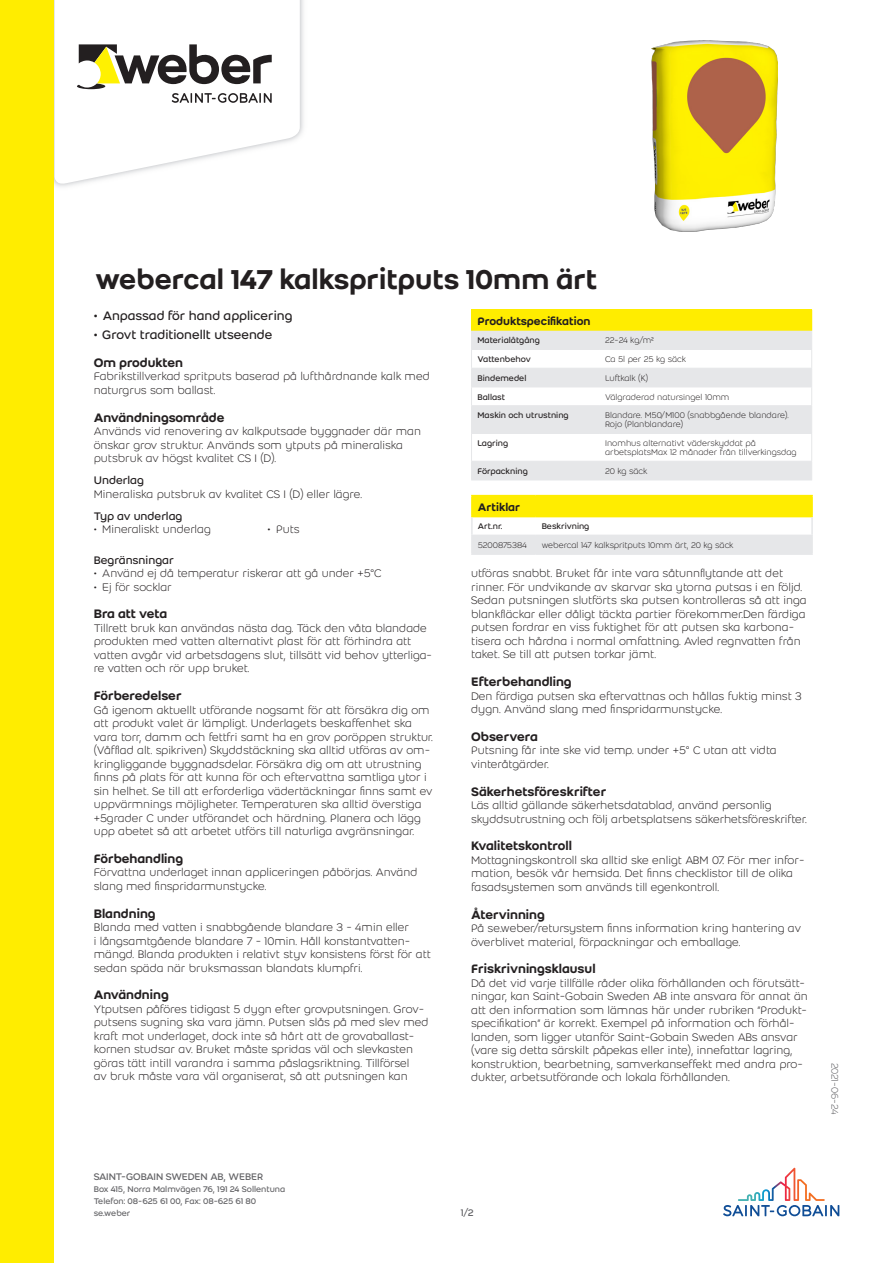
<style>
.page{position:relative;width:893px;height:1263px;background:#fff}
.page>*{position:absolute;margin:0;border:0;box-sizing:border-box;transform-origin:0 0}
.Product_name{font:500 30px "Weber";color:#231f20}
.Second_header{font:500 13.5px "Weber";color:#231f20}
.t1{font:13.5px "Weber";color:#231f20}
.Second_header-2{font:500 13.5px "Weber";letter-spacing:-.02em;color:#231f20}
.Body_text{font:300 12px/13.5px "Weber";color:#231f20}
.Second_sub-header{font:12px "Weber";color:#231f20}
.header_1{font:500 12px "Weber";color:#231f20}
.column_header_1_colu{font:500 12px "Weber";color:#231f20}
.t2{font:10.5px "Weber";letter-spacing:-.01em;color:#636366}
.Last_modification_da{font:300 10.5px "Weber";letter-spacing:-.02em;color:#636366}
.column_2{font:300 9px/9px "Weber";color:#231f20}
.t3{font:9px/12px "Weber";letter-spacing:-.005em;color:#636366}
.column_1{font:9px "Weber";color:#231f20}
.column_header_2_colu{font:9px "Weber";color:#231f20}
.column_1-2{font:300 9px "Weber";color:#231f20}
</style>
<div class="page">
<img style="left:54px;top:0;width:250px;height:187px">
<svg style="left:55px;top:0;width:245px;height:186px"></svg>
<svg style="left:77px;top:44px;width:195px;height:59px"></svg>
<div style="left:0;top:0;width:54px;height:1263px;background:#ffed00"></div>
<svg style="left:723px;top:1168px;width:116px;height:48px"></svg>
<div style="left:471px;top:310px;width:341px;height:21px;background:#ffed00"></div>
<svg style="left:472px;top:331px;width:339px;height:149px;fill:#e6e7e9"></svg>
<hr style="left:471px;top:349px;width:128px;height:1px;background:#e6e7e9">
<hr style="left:599px;top:349px;width:213px;height:1px;background:#e6e7e9">
<hr style="left:471px;top:368px;width:128px;height:1px;background:#e6e7e9">
<hr style="left:599px;top:368px;width:213px;height:1px;background:#e6e7e9">
<hr style="left:471px;top:387px;width:128px;height:1px;background:#e6e7e9">
<hr style="left:599px;top:387px;width:213px;height:1px;background:#e6e7e9">
<hr style="left:471px;top:405px;width:128px;height:1px;background:#e6e7e9">
<hr style="left:599px;top:405px;width:213px;height:1px;background:#e6e7e9">
<hr style="left:471px;top:433px;width:128px;height:1px;background:#e6e7e9">
<hr style="left:599px;top:433px;width:213px;height:1px;background:#e6e7e9">
<hr style="left:471px;top:461px;width:128px;height:1px;background:#e6e7e9">
<svg style="left:471px;top:330px;width:1px;height:150px"></svg>
<hr style="left:471px;top:480px;width:128px;height:1px;background:#e6e7e9">
<hr style="left:599px;top:461px;width:213px;height:1px;background:#e6e7e9">
<svg style="left:811px;top:330px;width:1px;height:150px"></svg>
<hr style="left:599px;top:480px;width:213px;height:1px;background:#e6e7e9">
<hr style="left:471px;top:495px;width:65px;height:1px;background:#ffed00">
<hr style="left:536px;top:495px;width:277px;height:1px;background:#ffed00">
<svg style="left:471px;top:496px;width:342px;height:57px"></svg>
<hr style="left:471px;top:553px;width:65px;height:2px;background:#e6e7e9">
<hr style="left:536px;top:553px;width:277px;height:2px;background:#e6e7e9">
<img style="left:652px;top:40px;width:125px;height:192px">
<p class="Product_name" style="left:95px;top:257px;width:504px">webercal 147 kalkspritputs 10mm ärt</p>
<p class="t1" style="left:94px;top:306px;width:200px">• Anpassad för hand applicering</p>
<p class="t1" style="left:94px;top:325px;width:180px">• Grovt traditionellt utseende</p>
<p class="Second_header" style="left:94px;top:353px;width:91px">Om produkten</p>
<p class="Body_text" style="left:94px;top:369px;width:337px">Fabrikstillverkad spritputs baserad på lufthårdnande kalk med naturgrus som ballast.</p>
<p class="Second_header" style="left:94px;top:407px;width:132px">Användningsområde</p>
<p class="Body_text" style="left:94px;top:424px;width:329px">Används vid renovering av kalkputsade byggnader där man önskar grov struktur. Används som ytputs på mineraliska putsbruk av högst kvalitet CS I (D).</p>
<p class="Second_sub-header" style="left:94px;top:472px;width:52px">Underlag</p>
<p class="Body_text" style="left:94px;top:487px;width:270px">Mineraliska putsbruk av kvalitet CS I (D) eller lägre.</p>
<p class="Second_sub-header" style="left:94px;top:507px;width:90px">Typ av underlag</p>
<p class="Body_text" style="left:94px;top:522px;width:119px">• Mineraliskt underlag</p>
<p class="Body_text" style="left:268px;top:522px;width:34px">• Puts</p>
<p class="Second_sub-header" style="left:94px;top:551px;width:82px">Begränsningar</p>
<p class="Body_text" style="left:94px;top:566px;width:289px">• Använd ej då temperatur riskerar att gå under +5°C</p>
<p class="Body_text" style="left:94px;top:580px;width:80px">• Ej för socklar</p>
<p class="Second_header-2" style="left:94px;top:604px;width:75px">Bra att veta</p>
<p class="Body_text" style="left:94px;top:621px;width:340px">Tillrett bruk kan användas nästa dag. Täck den våta blandade produkten med vatten alternativt plast för att förhindra att vatten avgår vid arbetsdagens slut, tillsätt vid behov ytterliga&shy;re vatten och rör upp bruket.</p>
<p class="Second_header" style="left:94px;top:686px;width:89px">Förberedelser</p>
<p class="Body_text" style="left:94px;top:703px;width:341px">Gå igenom aktuellt utförande nogsamt för att försäkra dig om att produkt valet är lämpligt. Underlagets beskaffenhet ska vara torr, damm och fettfri samt ha en grov poröppen struktur. (Våfflad alt. spikriven) Skyddstäckning ska alltid utföras av om&shy;kringliggande byggnadsdelar. Försäkra dig om att utrustning finns på plats för att kunna för och eftervattna samtliga ytor i sin helhet. Se till att erforderliga vädertäckningar finns samt ev uppvärmnings möjligheter. Temperaturen ska alltid överstiga +5grader C under utförandet och härdning. Planera och lägg upp abetet så att arbetet utförs till naturliga avgränsningar.</p>
<p class="Second_header" style="left:94px;top:849px;width:91px">Förbehandling</p>
<p class="Body_text" style="left:94px;top:865px;width:325px">Förvattna underlaget innan appliceringen påbörjas. Använd slang med finspridarmunstycke.</p>
<p class="Second_header" style="left:94px;top:903px;width:64px">Blandning</p>
<p class="Body_text" style="left:94px;top:920px;width:339px">Blanda med vatten i snabbgående blandare 3 - 4min eller<br>i långsamtgående blandare 7 - 10min. Håll konstantvatten&shy;mängd. Blanda produkten i relativt styv konsistens först för att sedan späda när bruksmassan blandats klumpfri.</p>
<p class="Second_header" style="left:94px;top:985px;width:77px">Användning</p>
<p class="Body_text" style="left:94px;top:1002px;width:336px">Ytputsen påföres tidigast 5 dygn efter grovputsningen. Grov&shy;putsens sugning ska vara jämn. Putsen slås på med slev med kraft mot underlaget, dock inte så hårt att de grovaballast&shy;kornen studsar av. Bruket måste spridas väl och slevkasten göras tätt intill varandra i samma påslagsriktning. Tillförsel<br>av bruk måste vara väl organiserat, så att putsningen kan</p>
<p class="header_1" style="left:477px;top:312px;width:114px">Produktspecifikation</p>
<p class="column_1" style="left:477px;top:334px;width:64px">Materialåtgång</p>
<p class="column_2" style="left:605px;top:336px;width:50px">22-24 kg/m²</p>
<p class="column_1" style="left:477px;top:353px;width:55px">Vattenbehov</p>
<p class="column_2" style="left:605px;top:355px;width:82px">Ca 5l per 25 kg säck</p>
<p class="column_1" style="left:477px;top:372px;width:50px">Bindemedel</p>
<p class="column_2" style="left:605px;top:373px;width:45px">Luftkalk (K)</p>
<p class="column_1" style="left:477px;top:390px;width:29px">Ballast</p>
<p class="column_2" style="left:605px;top:392px;width:126px">Välgraderad natursingel 10mm</p>
<p class="column_1" style="left:477px;top:409px;width:93px">Maskin och utrustning</p>
<p class="column_2" style="left:605px;top:411px;width:185px">Blandare. M50/M100 (snabbgående blandare).<br>Rojo (Planblandare)</p>
<p class="column_1" style="left:477px;top:437px;width:32px">Lagring</p>
<p class="column_2" style="left:605px;top:439px;width:193px">Inomhus alternativt väderskyddat på arbetsplatsMax 12 månader från tillverkingsdag</p>
<p class="column_1" style="left:477px;top:465px;width:52px">Förpackning</p>
<p class="column_2" style="left:605px;top:466px;width:44px">20 kg säck</p>
<p class="column_header_1_colu" style="left:478px;top:498px;width:44px">Artiklar</p>
<p class="column_header_2_colu" style="left:478px;top:520px;width:26px">Art.nr.</p>
<p class="column_header_2_colu" style="left:542px;top:520px;width:49px">Beskrivning</p>
<p class="column_1-2" style="left:478px;top:539px;width:51px">5200875384</p>
<p class="column_2" style="left:542px;top:540px;width:193px">webercal 147 kalkspritputs 10mm ärt, 20 kg säck</p>
<p class="Body_text" style="left:471px;top:566px;width:337px">utföras snabbt. Bruket får inte vara såtunnflytande att det rinner. För undvikande av skarvar ska ytorna putsas i en följd.<br>Sedan putsningen slutförts ska putsen kontrolleras så att inga blankfläckar eller dåligt täckta partier förekommer.Den färdiga putsen fordrar en viss fuktighet för att putsen ska karbona&shy;tisera och hårdna i normal omfattning. Avled regnvatten från taket. Se till att putsen torkar jämt.</p>
<p class="Second_header" style="left:471px;top:672px;width:102px">Efterbehandling</p>
<p class="Body_text" style="left:471px;top:689px;width:332px">Den färdiga putsen ska eftervattnas och hållas fuktig minst 3 dygn. Använd slang med finspridarmunstycke.</p>
<p class="Second_header" style="left:471px;top:727px;width:68px">Observera</p>
<p class="Body_text" style="left:471px;top:743px;width:307px">Putsning får inte ske vid temp. under +5° C utan att vidta vinteråtgärder.</p>
<p class="Second_header" style="left:471px;top:781px;width:137px">Säkerhetsföreskrifter</p>
<p class="Body_text" style="left:471px;top:798px;width:337px">Läs alltid gällande säkerhetsdatablad, använd personlig skyddsutrustning och följ arbetsplatsens säkerhetsföreskrifter.</p>
<p class="Second_header" style="left:471px;top:836px;width:102px">Kvalitetskontroll</p>
<p class="Body_text" style="left:471px;top:853px;width:335px">Mottagningskontroll ska alltid ske enligt ABM 07. För mer infor&shy;mation, besök vår hemsida. Det finns checklistor till de olika fasadsystemen som används till egenkontroll.</p>
<p class="Second_header" style="left:471px;top:904px;width:75px">Återvinning</p>
<p class="Body_text" style="left:471px;top:921px;width:331px">På se.weber/retursystem finns information kring hantering av överblivet material, förpackningar och emballage.</p>
<p class="Second_header" style="left:471px;top:959px;width:126px">Friskrivningsklausul</p>
<p class="Body_text" style="left:471px;top:976px;width:338px">Då det vid varje tillfälle råder olika förhållanden och förutsätt&shy;ningar, kan Saint-Gobain Sweden AB inte ansvara för annat än att den information som lämnas här under rubriken ”Produkt&shy;specifikation” är korrekt. Exempel på information och förhål&shy;landen, som ligger utanför Saint-Gobain Sweden ABs ansvar (vare sig detta särskilt påpekas eller inte), innefattar lagring, konstruktion, bearbetning, samverkanseffekt med andra pro&shy;dukter, arbetsutförande och lokala förhållanden.</p>
<p class="t2" style="left:94px;top:1169px;width:171px">SAINT-GOBAIN SWEDEN AB, WEBER</p>
<p class="t3" style="left:94px;top:1183px;width:193px">Box 415, Norra Malmvägen 76, 191 24 Sollentuna<br>Telefon: 08-625 61 00, Fax: 08-625 61 80 se.weber</p>
<p class="t2" style="left:461px;top:1205px;width:14px">1/2</p>
<p class="Last_modification_da" style="left:842px;top:1062px;width:53px;rotate:90deg">2021-06-24</p>
</div>
